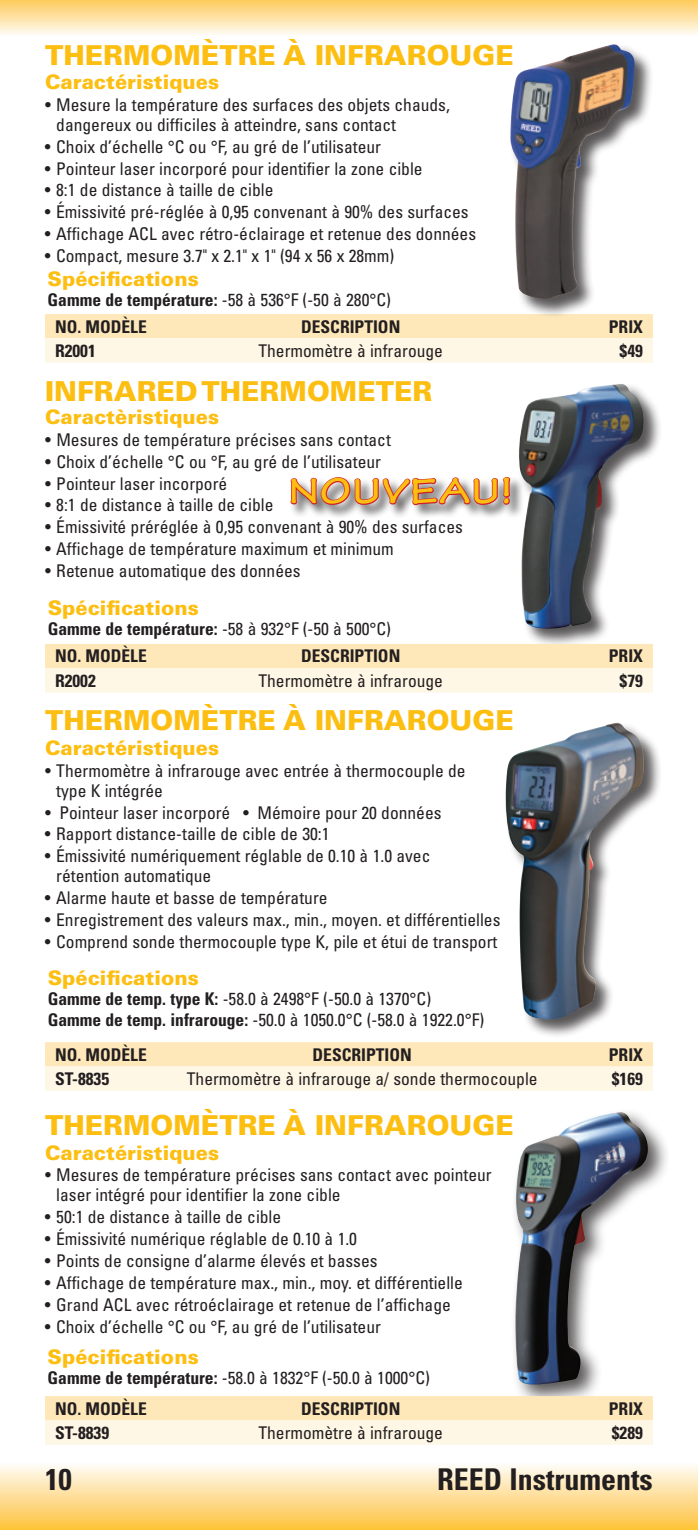
<style>
.page{position:relative;width:698px;height:1530px;background:#fff}
.page>*{position:absolute;margin:0;border:0;box-sizing:border-box;transform-origin:0 0}
.t1{font:700 expanded 37.5px "Tekton Pro";letter-spacing:.04em;color:#fdbe12}
.t2{font:700 condensed 30px "Univers LT Std";color:#231f20}
.t3{font:900 27.5px "Univers LT Std";color:#fdbe12}
.t4{font:900 20px "Univers LT Std";color:#fdbe12}
.t5{font:condensed 17.5px/20px "Univers LT Std";color:#231f20}
.t6{font:700 condensed 17.5px/27.8px "Univers LT Std";color:#231f20}
.s1{font-weight:700}
.s2{font-weight:400}
</style>
<div class="page">
<div style="left:0;top:0;width:698px;height:36px;background:linear-gradient(to bottom,#fecb5d,#fefaf1)"></div>
<div style="left:0;top:1462px;width:698px;height:68px;background:linear-gradient(to bottom,#fefdfc,#fec33e)"></div>
<div style="left:509px;top:1106px;width:160px;height:300px;background:#231f20;opacity:.75"></div>
<img style="left:515px;top:1112px;width:132px;height:272px">
<svg style="left:45px;top:1396px;width:607px;height:49px;background:#fdefd0"></svg>
<svg style="left:45px;top:1042px;width:607px;height:49px;background:#feefd0"></svg>
<svg style="left:45px;top:314px;width:607px;height:49px;background:#fdefd0"></svg>
<div style="left:509px;top:43px;width:144px;height:274px;background:#231f20;opacity:.75"></div>
<img style="left:510px;top:44px;width:124px;height:255px">
<div style="left:504px;top:721px;width:157px;height:316px;background:#231f20;opacity:.75"></div>
<img style="left:504px;top:723px;width:140px;height:301px">
<div style="left:517px;top:382px;width:144px;height:265px;background:#231f20;opacity:.75"></div>
<img style="left:517px;top:384px;width:129px;height:246px">
<svg style="left:45px;top:644px;width:607px;height:48px;background:#feefd0"></svg>
<div style="left:289px;top:475px;width:234px;height:43px;background:#231f20;opacity:.75"></div>
<svg style="left:289px;top:476px;width:222px;height:30px"></svg>
<p class="t3" style="left:45px;top:38px;width:470px">Thermomètre à infrarouge</p>
<p class="t4" style="left:45px;top:69px;width:176px">Caractéristiques</p>
<p class="t5" style="left:56px;top:94px;width:395px;text-indent:-11px">• Mesure la température des surfaces des objets chauds, dangereux ou difficiles à atteindre, sans contact</p>
<p class="t5" style="left:45px;top:136px;width:337px">• Choix d’échelle °C ou °F, au gré de l’utilisateur</p>
<p class="t5" style="left:45px;top:158px;width:379px">• Pointeur laser incorporé pour identifier la zone cible</p>
<p class="t5" style="left:45px;top:180px;width:230px">• 8:1 de distance à taille de cible</p>
<p class="t5" style="left:45px;top:202px;width:425px">• Émissivité pré-réglée à 0,95 convenant à 90% des surfaces</p>
<p class="t5" style="left:45px;top:224px;width:432px">• Affichage ACL avec rétro-éclairage et retenue des données</p>
<p class="t5" style="left:45px;top:246px;width:351px">• Compact, mesure 3.7" x 2.1" x 1" (94 x 56 x 28mm)</p>
<p class="t4" style="left:48px;top:266px;width:153px">Spécifications</p>
<p class="t5" style="left:48px;top:289px;width:345px"><span class="s1">Gamme de température:</span> -58 à 536°F (-50 à 280°C)</p>
<p class="t6" style="left:55px;top:312px;width:93px">NO. MODÈLE</p>
<p class="t6" style="left:301px;top:312px;width:82px">Descri ption</p>
<p class="t6" style="left:608px;top:312px;width:36px">PRIX</p>
<p class="t6" style="left:55px;top:337px;width:42px">R2001</p>
<p class="t5" style="left:258px;top:340px;width:186px">Thermomètre à infrarouge</p>
<p class="t6" style="left:619px;top:337px;width:25px">$49</p>
<p class="t3" style="left:45px;top:374px;width:20px">INFRARE</p>
<p class="t3" style="left:175px;top:374px;width:49px">D THERMOMETER</p>
<p class="t4" style="left:45px;top:404px;width:176px">Caractèristiques</p>
<p class="t5" style="left:45px;top:429px;width:347px">• Mesures de température précises sans contact</p>
<p class="t5" style="left:45px;top:451px;width:337px">• Choix d’échelle °C ou °F, au gré de l’utilisateur</p>
<p class="t5" style="left:45px;top:473px;width:184px">• Pointeur laser incorporé</p>
<p class="t5" style="left:45px;top:495px;width:230px">• 8:1 de distance à taille de cible</p>
<p class="t5" style="left:45px;top:517px;width:419px">• Émissivité préréglée à 0,95 convenant à 90% des surfaces</p>
<p class="t5" style="left:45px;top:539px;width:350px">• Affichage de température maximum et minimum</p>
<p class="t5" style="left:45px;top:560px;width:257px">• Retenue automatique des données</p>
<p class="t4" style="left:48px;top:595px;width:153px">Spécifications</p>
<p class="t6" style="left:55px;top:614px;width:337px;text-indent:-7px">Gamme de température: <span class="s2">-58 à 932°F (-50 à 500°C)<br></span>NO. MODÈLE</p>
<p class="t1" style="left:289px;top:469px;width:224px">NOUVEAU!</p>
<p class="t6" style="left:301px;top:642px;width:82px">Descri ption</p>
<p class="t6" style="left:608px;top:642px;width:36px">PRIX</p>
<p class="t6" style="left:55px;top:667px;width:42px">R2002</p>
<p class="t5" style="left:258px;top:670px;width:186px">Thermomètre à infrarouge</p>
<p class="t6" style="left:619px;top:667px;width:25px">$79</p>
<p class="t3" style="left:45px;top:703px;width:470px">Thermomètre à infrarouge</p>
<p class="t4" style="left:45px;top:735px;width:176px">Caractéristiques</p>
<p class="t5" style="left:56px;top:760px;width:411px;text-indent:-11px">• Thermomètre à infrarouge avec entrée à thermocouple de type K intégrée</p>
<p class="t5" style="left:45px;top:802px;width:398px">• Pointeur laser incorporé • Mémoire pour 20 données</p>
<p class="t5" style="left:45px;top:824px;width:286px">• Rapport distance-taille de cible de 30:1</p>
<p class="t5" style="left:56px;top:846px;width:375px;text-indent:-11px">• Émissivité numériquement réglable de 0.10 à 1.0 avec rétention automatique</p>
<p class="t5" style="left:45px;top:888px;width:284px">• Alarme haute et basse de température</p>
<p class="t5" style="left:45px;top:910px;width:457px">• Enregistrement des valeurs max., min., moyen. et différentielles</p>
<p class="t5" style="left:45px;top:931px;width:454px">• Comprend sonde thermocouple type K, pile et étui de transport</p>
<p class="t4" style="left:48px;top:965px;width:153px">Spécifications</p>
<p class="t5" style="left:48px;top:987px;width:438px;line-height:21.8px"><span class="s1">Gamme de temp. type K:</span> -58.0 à 2498°F (-50.0 à 1370°C)<br><span class="s1">Gamme de temp. infrarouge:</span> -50.0 à 1050.0°C (-58.0 à 1922.0°F)</p>
<p class="t6" style="left:55px;top:1041px;width:93px">NO. MODÈLE</p>
<p class="t6" style="left:312px;top:1041px;width:82px">Descri ption</p>
<p class="t6" style="left:608px;top:1041px;width:36px">PRIX</p>
<p class="t6" style="left:55px;top:1065px;width:56px">ST-8835</p>
<p class="t5" style="left:187px;top:1069px;width:352px">Thermomètre à infrarouge a/ sonde thermocouple</p>
<p class="t6" style="left:611px;top:1065px;width:33px">$169</p>
<p class="t3" style="left:45px;top:1107px;width:470px">Thermomètre à infrarouge</p>
<p class="t4" style="left:45px;top:1140px;width:176px">Caractéristiques</p>
<p class="t5" style="left:56px;top:1165px;width:437px;text-indent:-11px">• Mesures de température précises sans contact avec pointeur laser intégré pour identifier la zone cible</p>
<p class="t5" style="left:45px;top:1207px;width:238px">• 50:1 de distance à taille de cible</p>
<p class="t5" style="left:45px;top:1229px;width:313px">• Émissivité numérique réglable de 0.10 à 1.0</p>
<p class="t5" style="left:45px;top:1250px;width:334px">• Points de consigne d’alarme élevés et basses</p>
<p class="t5" style="left:45px;top:1272px;width:419px">• Affichage de température max., min., moy. et différentielle</p>
<p class="t5" style="left:45px;top:1294px;width:407px">• Grand ACL avec rétroéclairage et retenue de l’affichage</p>
<p class="t5" style="left:45px;top:1316px;width:337px">• Choix d’échelle °C ou °F, au gré de l’utilisateur</p>
<p class="t4" style="left:48px;top:1344px;width:153px">Spécifications</p>
<p class="t5" style="left:48px;top:1367px;width:384px"><span class="s1">Gamme de température:</span> -58.0 à 1832°F (-50.0 à 1000°C)</p>
<p class="t6" style="left:55px;top:1394px;width:93px">NO. MODÈLE</p>
<p class="t6" style="left:301px;top:1394px;width:82px">Descri ption</p>
<p class="t6" style="left:608px;top:1394px;width:36px">PRIX</p>
<p class="t6" style="left:55px;top:1419px;width:56px">ST-8839</p>
<p class="t5" style="left:258px;top:1422px;width:186px">Thermomètre à infrarouge</p>
<p class="t6" style="left:611px;top:1419px;width:33px">$289</p>
<p class="t2" style="left:45px;top:1461px;width:28px">10</p>
<p class="t2" style="left:437px;top:1461px;width:217px">REED Instruments</p>
</div>
